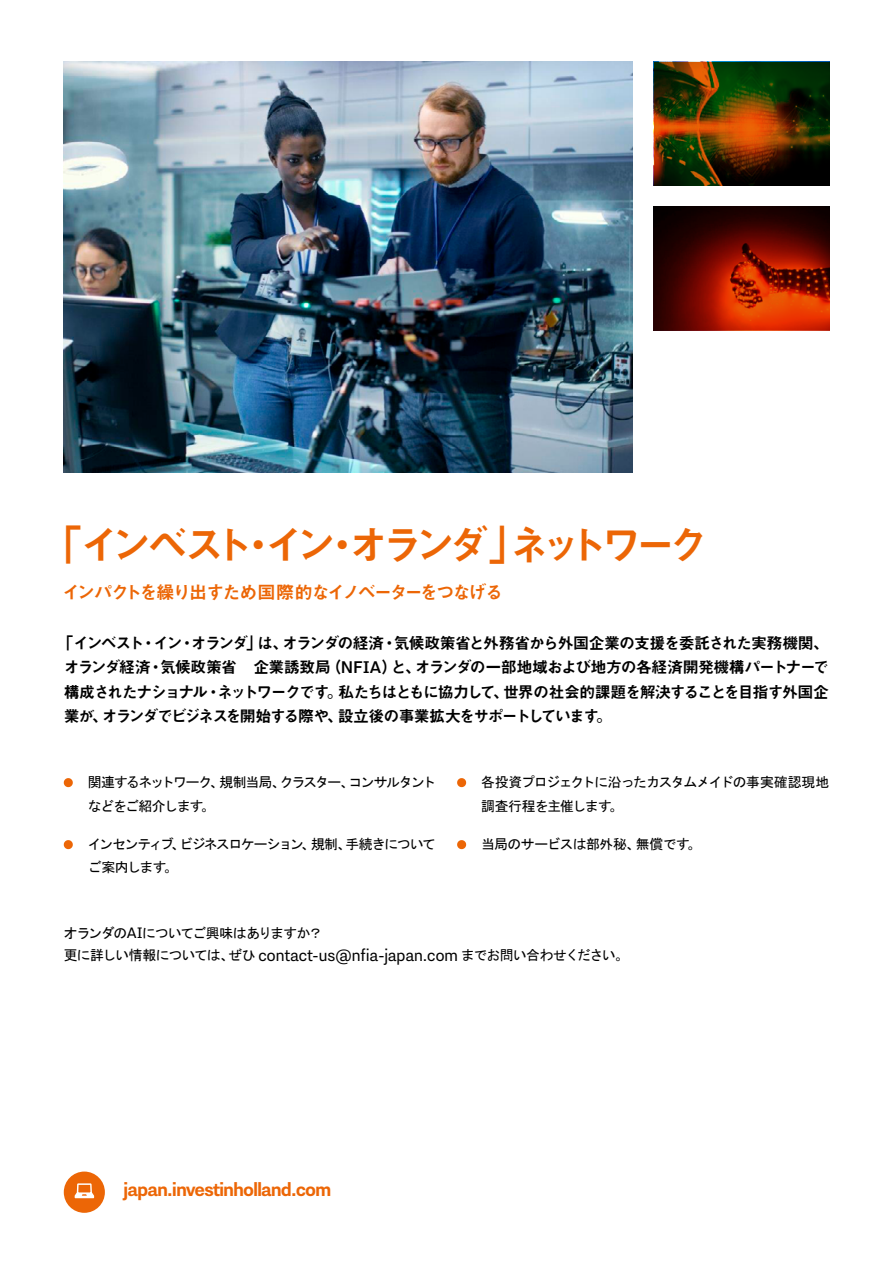
<style>
.page{position:relative;width:893px;height:1263px;background:#fff}
.page>*{position:absolute;margin:0;border:0;box-sizing:border-box;transform-origin:0 0}
.t1{font:40.35px "Midashi Go Pr 6 N MB31";letter-spacing:-.195em;color:#ec6606}
.t2{font:700 21px "Nitti Grotesk";letter-spacing:-.05em;color:#ec6606}
.t3{font:18px "Midashi Go Pr 6 N MB31";letter-spacing:-.09em;color:#ec6606}
.t4{font:15.9px/24.5px "Midashi Go Pr 6 N MB31";letter-spacing:-.1em;color:#000;text-align:justify}
.t5{font:13.8px/22.4px "MS Gothic";letter-spacing:-.07em;color:#000}
.t6{font:13.8px/23.4px "MS Gothic";letter-spacing:-.095em;color:#000}
.t7{font:13.8px/23.4px "MS Gothic";letter-spacing:-.1em;color:#000}
.t8{font:13.8px "MS Gothic";letter-spacing:-.035em;color:#000}
.s1{font-family:"Nitti Grotesk";font-weight:500;font-size:21px}
.s2{font-family:"Nitti Grotesk";font-size:18.75px}
</style>
<div class="page">
<svg style="left:64px;top:778px;width:9px;height:9px"></svg>
<svg style="left:457px;top:778px;width:9px;height:9px"></svg>
<svg style="left:64px;top:840px;width:9px;height:9px"></svg>
<svg style="left:457px;top:840px;width:9px;height:9px"></svg>
<img style="left:64px;top:62px;width:568px;height:411px">
<svg style="left:654px;top:206px;width:175px;height:124px;background:#6f1100"></svg>
<svg style="left:654px;top:62px;width:175px;height:124px;background:#423003"></svg>
<div style="left:64px;top:1171px;width:41px;height:42px;background:#ec6606;border-radius:50%"></div>
<svg style="left:75px;top:1183px;width:19px;height:15px"></svg>
<h1 class="t1" style="left:42px;top:512px;width:669px">「インベスト・イン・オランダ」ネットワーク</h1>
<p class="t3" style="left:62px;top:578px;width:442px">インパクトを繰り出すため国際的なイノベーターをつなげる</p>
<p class="t4" style="left:64px;top:630px;width:767px;text-indent:-6px">「インベスト・イン・オランダ」は、オランダの経済・気候政策省と外務省から外国企業の支援を委託された実務機関、オランダ経済・気候政策省 企業誘致局（<span class="s1">NFIA</span>）と、オランダの一部地域および地方の各経済開発機構パートナーで構成されたナショナル・ネットワークです。私たちはともに協力して、世界の社会的課題を解決することを目指す外国企業が、オランダでビジネスを開始する際や、設立後の事業拡大をサポートしています。</p>
<p class="t6" style="left:88px;top:771px;width:350px">関連するネットワーク、規制当局、クラスター、コンサルタントなどをご紹介します。</p>
<p class="t7" style="left:88px;top:832px;width:350px">インセンティブ、ビジネスロケーション、規制、手続きについてご案内します。</p>
<p class="t5" style="left:481px;top:771px;width:350px;line-height:23.4px">各投資プロジェクトに沿ったカスタムメイドの事実確認現地調査行程を主催します。</p>
<p class="t8" style="left:481px;top:837px;width:221px">当局のサービスは部外秘、無償です。</p>
<p class="t5" style="left:64px;top:921px;width:566px">オランダの<span class="s2">AI</span>についてご興味はありますか？<br>更に詳しい情報については、ぜひ <span class="s2">contact-us@nfia-japan.com</span> までお問い合わせください。</p>
<h2 class="t2" style="left:123px;top:1178px;width:210px">japan.investinholland.com</h2>
</div>
